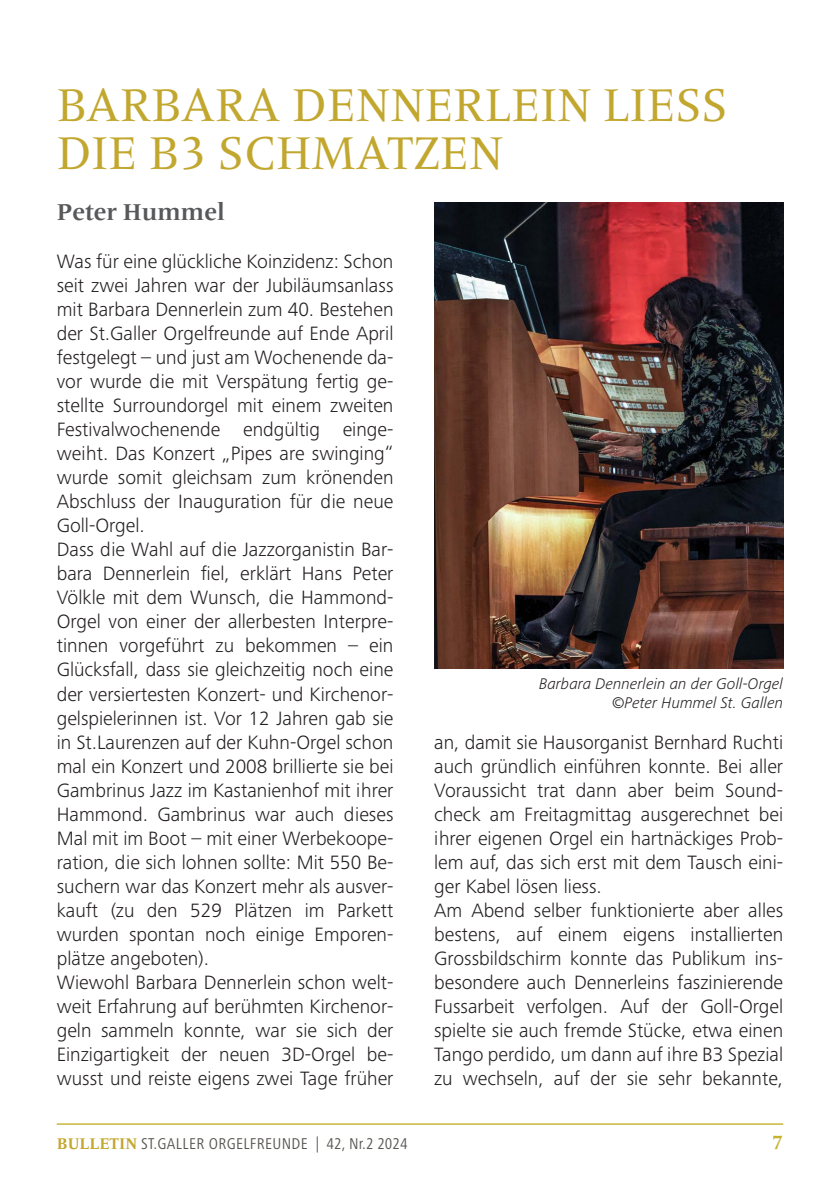
<style>
.page{position:relative;width:840px;height:1191px;background:#fff}
.page>*{position:absolute;margin:0;border:0;box-sizing:border-box;transform-origin:0 0}
.t1{font:48px/48px "Frutiger Serif LT Pro";color:#c2a72f}
.t2{font:700 24px "Frutiger Serif LT Pro";color:#57585a}
.t3{font:300 20px/24px "Frutiger Next Pro";color:#231f20}
.t4{font:700 20px "Frutiger Serif LT Pro";color:#c7b22d}
.t5{font:condensed 16.2px "Frutiger Next Pro";letter-spacing:.02em;color:#585752}
.t6{font:italic 300 16px/19.2px "Frutiger Next Pro";color:#231f20;text-align:right}
.s1{font-family:"Frutiger Serif LT Pro";font-weight:700;font-stretch:normal;color:#c2a72f}
</style>
<div class="page">
<hr style="left:57px;top:1123px;width:725px;height:1px;background:#c7b22d">
<img style="left:434px;top:202px;width:348px;height:466px">
<h1 class="t1" style="left:57px;top:82px;width:672px">BARBARA DENNERLEIN LIESS<br>DIE B3 SCHMATZEN</h1>
<p class="t2" style="left:57px;top:198px;width:169px">Peter Hummel</p>
<p class="t3" style="left:57px;top:250px;width:338px">Was für eine glückliche Koinzidenz: Schon seit zwei Jahren war der Jubiläumsanlass mit Barbara Dennerlein zum 40. Bestehen der St.Galler Orgelfreunde auf Ende April festgelegt – und just am Wochenende da&shy;vor wurde die mit Verspätung fertig ge&shy;stellte Surroundorgel mit einem zweiten Festivalwochenende endgültig einge&shy;weiht. Das Konzert „Pipes are swinging“ wurde somit gleichsam zum krönenden Abschluss der Inauguration für die neue Goll-Orgel.<br>Dass die Wahl auf die Jazzorganistin Bar&shy;bara Dennerlein fiel, erklärt Hans Peter Völkle mit dem Wunsch, die Hammond-Orgel von einer der allerbesten Interpre&shy;tinnen vorgeführt zu bekommen – ein Glücksfall, dass sie gleichzeitig noch eine der versiertesten Konzert- und Kirchenor&shy;gelspielerinnen ist. Vor 12 Jahren gab sie in St.Laurenzen auf der Kuhn-Orgel schon mal ein Konzert und 2008 brillierte sie bei Gambrinus Jazz im Kastanienhof mit ihrer Hammond. Gambrinus war auch dieses Mal mit im Boot – mit einer Werbekoope&shy;ration, die sich lohnen sollte: Mit 550 Be&shy;suchern war das Konzert mehr als ausver&shy;kauft (zu den 529 Plätzen im Parkett wurden spontan noch einige Emporen&shy;plätze angeboten).<br>Wiewohl Barbara Dennerlein schon welt&shy;weit Erfahrung auf berühmten Kirchenor&shy;geln sammeln konnte, war sie sich der Einzigartigkeit der neuen 3D-Orgel be&shy;wusst und reiste eigens zwei Tage früher</p>
<p class="t6" style="left:539px;top:674px;width:245px">Barbara Dennerlein an der Goll-Orgel ©Peter Hummel St. Gallen</p>
<p class="t3" style="left:434px;top:730px;width:350px">an, damit sie Hausorganist Bernhard Ruchti auch gründlich einführen konnte. Bei aller Voraussicht trat dann aber beim Sound&shy;check am Freitagmittag ausgerechnet bei ihrer eigenen Orgel ein hartnäckiges Prob&shy;lem auf, das sich erst mit dem Tausch eini&shy;ger Kabel lösen liess.<br>Am Abend selber funktionierte aber alles bestens, auf einem eigens installierten Grossbildschirm konnte das Publikum ins&shy;besondere auch Dennerleins faszinierende Fussarbeit verfolgen. Auf der Goll-Orgel spielte sie auch fremde Stücke, etwa einen Tango perdido, um dann auf ihre B3 Spezial zu wechseln, auf der sie sehr bekannte,</p>
<p class="t5" style="left:57px;top:1134px;width:352px"><span class="s1">BULLETIN</span> ST.GALLER ORGELFREUNDE | 42, Nr.2 2024</p>
<p class="t4" style="left:771px;top:1130px;width:13px">7</p>
</div>
